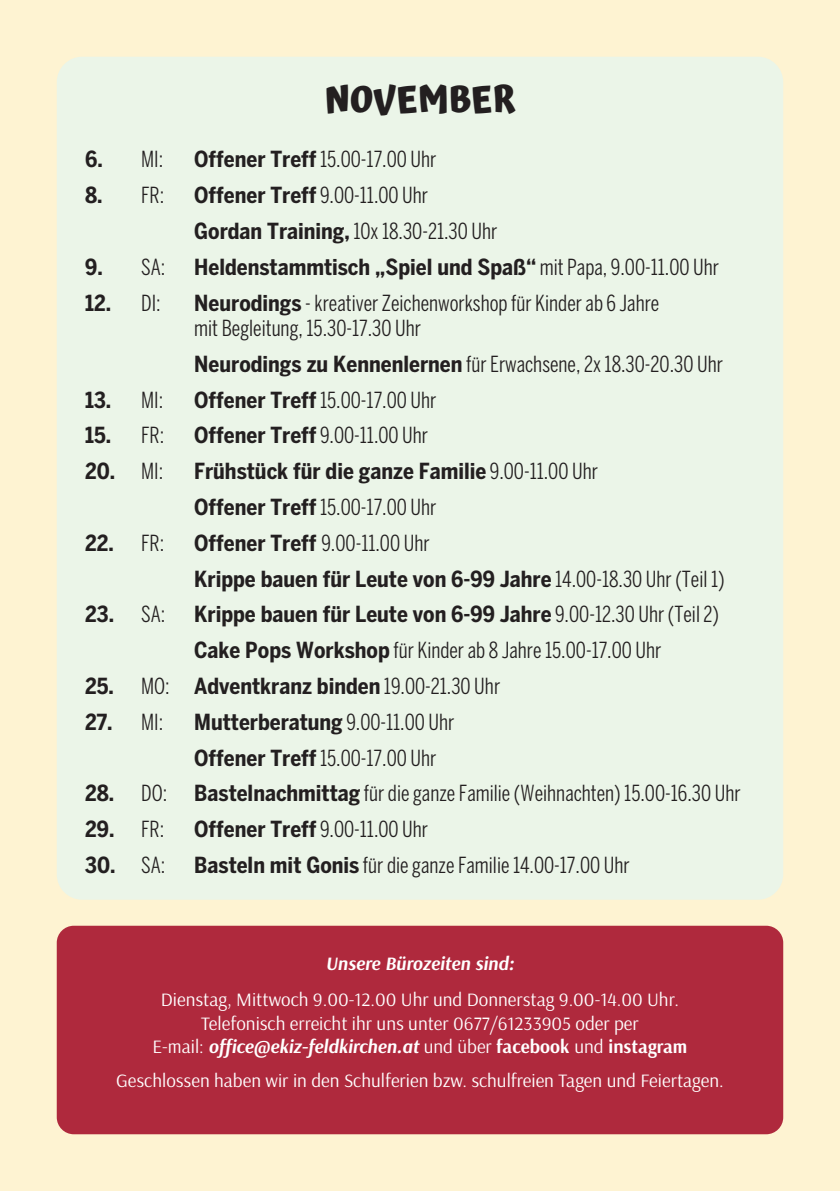
<style>
.page{position:relative;width:840px;height:1191px;background:#fff}
.page>*{position:absolute;margin:0;border:0;box-sizing:border-box;transform-origin:0 0}
.t1{font:700 36px "Atma";color:#231f20}
.t2{font:extra-condensed 22px/35.8px "Benton Sans";color:#231f20}
.t3{font:700 condensed 22px/35.8px "Benton Sans";color:#231f20}
.t4{font:19px/23.6px "Arsenal";color:#fff;text-align:center}
.t5{font:italic 700 19px "Arsenal";color:#fff}
.s1{font-weight:700;font-stretch:condensed}
.s2{font-weight:400;font-stretch:extra-condensed}
.s3{font-weight:700;font-style:italic}
.s4{font-weight:700}
</style>
<div class="page">
<div style="left:0;top:0;width:839px;height:1191px;background:#fef3d2"></div>
<div style="left:57px;top:57px;width:725px;height:842px;background:#ebf5e8;border-radius:25px"></div>
<div style="left:57px;top:925px;width:725px;height:209px;background:#af293d;border-radius:17px"></div>
<h1 class="t1" style="left:324px;top:78px;width:192px">NOVEMBER</h1>
<p class="t2" style="left:85px;top:143px;width:80px"><span class="s1">6.</span> MI:</p>
<p class="t2" style="left:194px;top:143px;width:243px"><span class="s1">Offener Treff</span> 15.00-17.00 Uhr</p>
<p class="t2" style="left:85px;top:179px;width:81px"><span class="s1">8.</span> FR:</p>
<p class="t2" style="left:194px;top:179px;width:304px"><span class="s1">Offener Treff</span> 9.00-11.00 Uhr<br><span class="s1">Gordan Training,</span> 10x 18.30-21.30 Uhr</p>
<p class="t2" style="left:85px;top:251px;width:82px"><span class="s1">9.</span> SA:</p>
<p class="t3" style="left:194px;top:251px;width:526px">Heldenstammtisch „Spiel und Spaß“ <span class="s2">mit Papa, 9.00-11.00 Uhr</span></p>
<p class="t3" style="left:85px;top:287px;width:77px">12. <span class="s2">DI:</span></p>
<p class="t2" style="left:194px;top:292px;width:466px;line-height:25.4px"><span class="s1">Neurodings</span> - kreativer Zeichenworkshop für Kinder ab 6 Jahre mit Begleitung, 15.30-17.30 Uhr</p>
<p class="t2" style="left:194px;top:348px;width:530px"><span class="s1">Neurodings zu Kennenlernen</span> für Erwachsene, 2x 18.30-20.30 Uhr</p>
<p class="t3" style="left:85px;top:384px;width:80px">13. <span class="s2">MI:</span></p>
<p class="t2" style="left:194px;top:384px;width:243px"><span class="s1">Offener Treff</span> 15.00-17.00 Uhr</p>
<p class="t3" style="left:85px;top:419px;width:81px">15. <span class="s2">FR:</span></p>
<p class="t2" style="left:194px;top:419px;width:235px"><span class="s1">Offener Treff</span> 9.00-11.00 Uhr</p>
<p class="t3" style="left:85px;top:455px;width:80px">20. <span class="s2">MI:</span></p>
<p class="t3" style="left:194px;top:455px;width:405px">Frühstück für die ganze Familie <span class="s2">9.00-11.00 Uhr<br></span>Offener Treff <span class="s2">15.00-17.00 Uhr</span></p>
<p class="t3" style="left:85px;top:527px;width:81px">22. <span class="s2">FR:</span></p>
<p class="t3" style="left:194px;top:527px;width:531px">Offener Treff <span class="s2">9.00-11.00 Uhr<br></span>Krippe bauen für Leute von 6-99 Jahre <span class="s2">14.00-18.30 Uhr (Teil 1)</span></p>
<p class="t3" style="left:85px;top:598px;width:82px">23. <span class="s2">SA:</span></p>
<p class="t2" style="left:194px;top:598px;width:526px"><span class="s1">Krippe bauen für Leute von 6-99 Jahre</span> 9.00-12.30 Uhr (Teil 2)<br><span class="s1">Cake Pops Workshop</span> für Kinder ab 8 Jahre 15.00-17.00 Uhr</p>
<p class="t3" style="left:85px;top:670px;width:416px">25. <span class="s2">MO:</span> Adventkranz binden <span class="s2">19.00-21.30 Uhr</span></p>
<p class="t3" style="left:85px;top:706px;width:80px">27. <span class="s2">MI:</span></p>
<p class="t2" style="left:194px;top:706px;width:261px"><span class="s1">Mutterberatung</span> 9.00-11.00 Uhr<br><span class="s1">Offener Treff</span> 15.00-17.00 Uhr</p>
<p class="t2" style="left:85px;top:777px;width:656px"><span class="s1">28.</span> DO: <span class="s1">Bastelnachmittag</span> für die ganze Familie (Weihnachten) 15.00-16.30 Uhr</p>
<p class="t3" style="left:85px;top:813px;width:81px">29. <span class="s2">FR:</span></p>
<p class="t2" style="left:194px;top:813px;width:235px"><span class="s1">Offener Treff</span> 9.00-11.00 Uhr</p>
<p class="t3" style="left:85px;top:849px;width:82px">30. <span class="s2">SA:</span></p>
<p class="t2" style="left:194px;top:849px;width:436px"><span class="s1">Basteln mit Gonis</span> für die ganze Familie 14.00-17.00 Uhr</p>
<p class="t5" style="left:326px;top:951px;width:189px">Unsere Bürozeiten sind:</p>
<p class="t4" style="left:152px;top:987px;width:536px">Dienstag, Mittwoch 9.00-12.00 Uhr und Donnerstag 9.00-14.00 Uhr.<br>Telefonisch erreicht ihr uns unter 0677/61233905 oder per<br>E-mail: <span class="s3">office@ekiz-feldkirchen.at</span> und über <span class="s4">facebook</span> und <span class="s4">instagram</span></p>
<p class="t4" style="left:116px;top:1068px;width:609px">Geschlossen haben wir in den Schulferien bzw. schulfreien Tagen und Feiertagen.</p>
</div>
